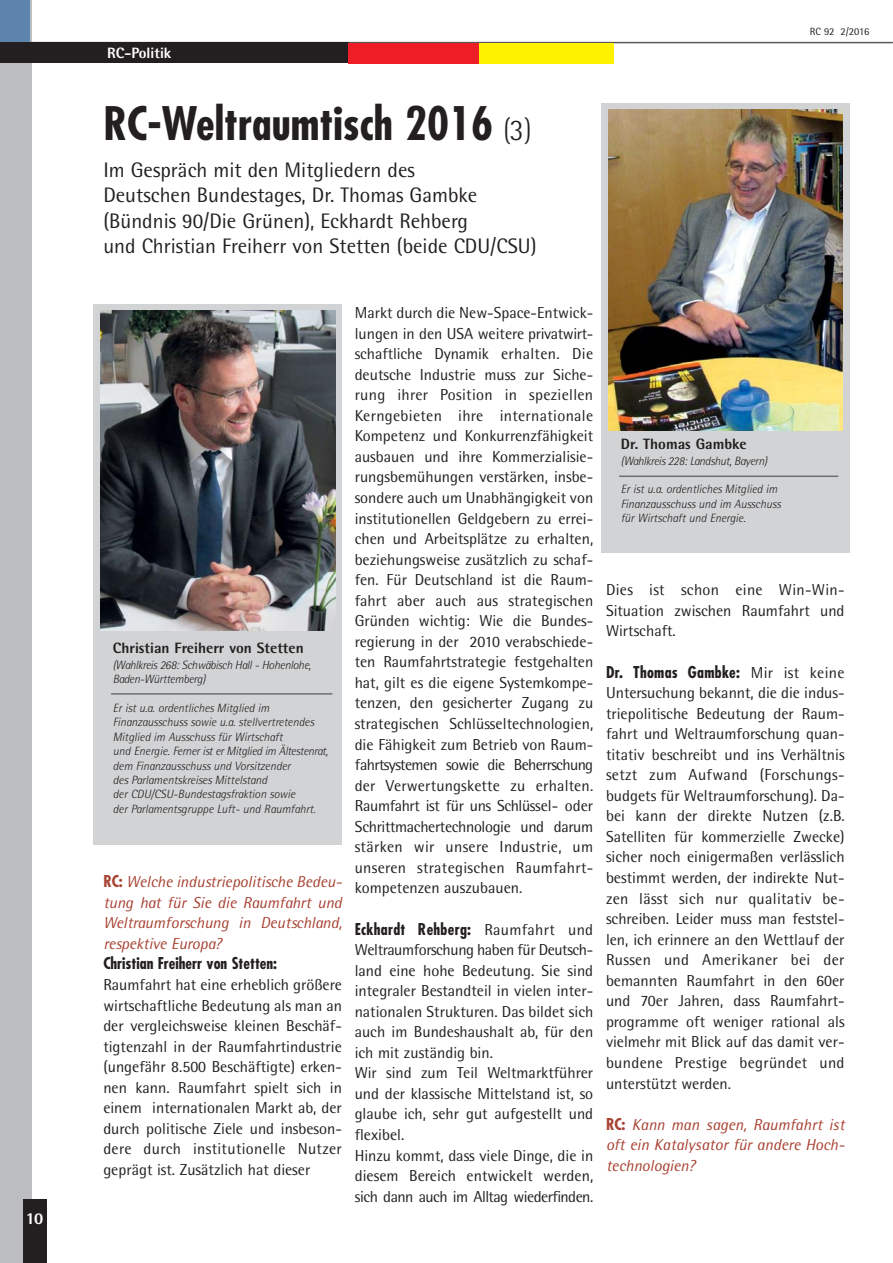
<style>
.page{position:relative;width:893px;height:1263px;background:#fff}
.page>*{position:absolute;margin:0;border:0;box-sizing:border-box;transform-origin:0 0}
.t1{font:700 condensed 45px "Futura";color:#231f20}
.t2{font:21px/25.2px "AT Rotis Semi Sans";color:#231f20}
.t3{font:800 16.5px "AT Rotis Semi Sans";color:#fff}
.t4{font:15.9px/20.5px "AT Rotis Semi Sans";color:#231f20;text-align:justify}
.t5{font:italic 15.9px/20.5px "AT Rotis Semi Sans";color:#a74232;text-align:justify}
.t6{font:700 condensed 15.9px "Futura";letter-spacing:.02em;color:#231f20}
.t7{font:700 condensed 15.9px "Futura";color:#231f20}
.t8{font:800 15px "AT Rotis Semi Sans";color:#231f20}
.t9{font:800 15px "AT Rotis Semi Sans";color:#fff}
.t10{font:italic 300 12px/14.4px "AT Rotis Semi Sans";color:#231f20}
.t11{font:italic 300 12px/14.4px "AT Rotis Semi Sans";letter-spacing:-.025em;color:#231f20}
.t12{font:10.5px "AT Rotis Semi Sans";color:#231f20}
.s1{font-family:"AT Rotis Semi Sans";font-weight:300;font-stretch:normal;font-size:30px}
.s2{font-family:"Futura";font-weight:700;font-style:normal;font-stretch:condensed}
.s3{font-family:"AT Rotis Semi Sans";font-weight:400;font-stretch:normal}
</style>
<div class="page">
<div style="left:0;top:0;width:32px;height:1263px;background:#bbbdc0"></div>
<hr style="left:1px;top:42px;width:891px;height:1px;background:#58595b">
<div style="left:23px;top:1199px;width:24px;height:64px;background:#231f20"></div>
<div style="left:0;top:0;width:30px;height:53px;background:#5d84ad"></div>
<div style="left:0;top:42px;width:349px;height:21px;background:#231f20"></div>
<div style="left:348px;top:43px;width:135px;height:21px;background:#ed1e25"></div>
<div style="left:479px;top:43px;width:134px;height:21px;background:#fff200"></div>
<div style="left:94px;top:304px;width:248px;height:540px;background:#d1d3d4"></div>
<hr style="left:111px;top:693px;width:221px;height:2px;background:#6d6e70">
<img style="left:101px;top:310px;width:234px;height:321px">
<div style="left:601px;top:103px;width:249px;height:450px;background:#d1d3d4"></div>
<hr style="left:619px;top:476px;width:219px;height:1px;background:#6d6e70">
<img style="left:608px;top:110px;width:234px;height:320px">
<p class="t3" style="left:26px;top:1213px;width:19px">10</p>
<p class="t9" style="left:107px;top:48px;width:66px">RC-Politik</p>
<h1 class="t1" style="left:103px;top:104px;width:430px">RC-Weltraumtisch 2016 <span class="s1">(3)</span></h1>
<h2 class="t2" style="left:103px;top:160px;width:435px">Im Gespräch mit den Mitgliedern des<br>Deutschen Bundestages, Dr. Thomas Gambke (Bündnis 90/Die Grünen), Eckhardt Rehberg<br>und Christian Freiherr von Stetten (beide CDU/CSU)</h2>
<p class="t12" style="left:810px;top:28px;width:61px">RC 92 2/2016</p>
<p class="t8" style="left:113px;top:643px;width:192px">Christian Freiherr von Stetten</p>
<p class="t11" style="left:113px;top:659px;width:200px">(Wahlkreis 268: Schwäbisch Hall - Hohenlohe,<br>Baden-Württemberg)</p>
<p class="t10" style="left:113px;top:702px;width:217px">Er ist u.a. ordentliches Mitglied im Finanzausschuss sowie u.a. stellvertretendes Mitglied im Ausschuss für Wirtschaft<br>und Energie. Ferner ist er Mitglied im Ältestenrat, dem Finanzausschuss und Vorsitzender<br>des Parlamentskreises Mittelstand<br>der CDU/CSU-Bundestagsfraktion sowie<br>der Parlamentsgruppe Luft- und Raumfahrt.</p>
<p class="t5" style="left:103px;top:873px;width:240px"><span class="s2">RC:</span> Welche industriepolitische Bedeu - tung hat für Sie die Raumfahrt und Weltraum forschung in Deutschland, respektive Europa?</p>
<p class="t7" style="left:103px;top:957px;width:175px">Christian Freiherr von Stetten:</p>
<p class="t4" style="left:103px;top:976px;width:240px">Raumfahrt hat eine erheblich größere wirtschaftliche Bedeutung als man an der vergleichsweise kleinen Beschäf - tig tenzahl in der Raumfahrtindustrie (un gefähr 8.500 Beschäftigte) erken&shy;nen kann. Raumfahrt spielt sich in einem inter nationalen Markt ab, der durch politische Ziele und insbeson&shy;dere durch institutionelle Nutzer geprägt ist. Zu sätzlich hat dieser</p>
<p class="t4" style="left:355px;top:304px;width:240px">Markt durch die New-Space-Entwick - lungen in den USA weitere privatwirt&shy;schaftliche Dynamik erhalten. Die deutsche Industrie muss zur Siche - rung ihrer Position in speziellen Kerngebieten ihre internationale Kompetenz und Konkurrenzfähigkeit ausbauen und ihre Kom merzia lisie - rungsbemühungen verstärken, insbe&shy;sondere auch um Unabhängigkeit von institutionellen Geldgebern zu errei&shy;chen und Arbeitsplätze zu erhalten, beziehungsweise zusätzlich zu schaf&shy;fen. Für Deutschland ist die Raum - fahrt aber auch aus strategischen Gründen wichtig: Wie die Bun des - regierung in der 2010 verabschiede&shy;ten Raumfahrt stra tegie festgehalten hat, gilt es die eigene System kompe - tenzen, den ge sicherter Zugang zu strategischen Schlüsseltechnologien, die Fähigkeit zum Betrieb von Raum - fahrt systemen sowie die Beherr schung der Verwer tungskette zu er hal ten.<br>Raum fahrt ist für uns Schlüs sel- oder Schrittmacher tech no logie und darum stärken wir unsere Industrie, um unseren strategischen Raumfahrt - kom petenzen auszubauen.</p>
<p class="t6" style="left:355px;top:922px;width:240px">Eckhardt Rehberg: <span class="s3">Raumfahrt und</span></p>
<p class="t4" style="left:355px;top:941px;width:240px;text-align:left">Weltraumforschung haben für Deutsch - land eine hohe Bedeutung. Sie sind integraler Bestandteil in vielen inter&shy;nationalen Strukturen. Das bildet sich auch im Bundeshaushalt ab, für den ich mit zuständig bin.<br>Wir sind zum Teil Weltmarktführer und der klassische Mittelstand ist, so glaube ich, sehr gut aufgestellt und flexibel.<br>Hinzu kommt, dass viele Dinge, die in diesem Bereich entwickelt werden, sich dann auch im Alltag wiederfinden.</p>
<p class="t8" style="left:621px;top:439px;width:128px">Dr. Thomas Gambke</p>
<p class="t11" style="left:621px;top:454px;width:148px">(Wahlkreis 228: Landshut, Bayern)</p>
<p class="t10" style="left:621px;top:483px;width:161px">Er ist u.a. ordentliches Mitglied im<br>Finanzausschuss und im Ausschuss für Wirtschaft und Energie.</p>
<p class="t4" style="left:606px;top:581px;width:240px">Dies ist schon eine Win-Win-Situation zwischen Raumfahrt und Wirtschaft.</p>
<p class="t6" style="left:606px;top:665px;width:240px">Dr. Thomas Gambke: <span class="s3">Mir ist keine</span></p>
<p class="t4" style="left:606px;top:684px;width:240px">Untersuchung bekannt, die die indus&shy;triepolitische Bedeutung der Raum - fahrt und Weltraumforschung quan&shy;titativ beschreibt und ins Verhältnis setzt zum Aufwand (Forschungs - budgets für Welt raumforschung). Da - bei kann der direkte Nutzen (z.B.<br>Satelliten für kommerzielle Zwecke) sicher noch einigermaßen verlässlich bestimmt werden, der indirekte Nut - zen lässt sich nur qualitativ be - schreiben. Leider muss man feststel&shy;len, ich erinnere an den Wettlauf der Russen und Amerikaner bei der bemannten Raumfahrt in den 60er und 70er Jahren, dass Raumfahrt - programme oft weniger rational als vielmehr mit Blick auf das damit ver&shy;bundene Prestige begründet und unterstützt werden.</p>
<p class="t5" style="left:606px;top:1116px;width:240px"><span class="s2">RC:</span> Kann man sagen, Raumfahrt ist oft ein Katalysator für andere Hoch - tech nologien?</p>
</div>
